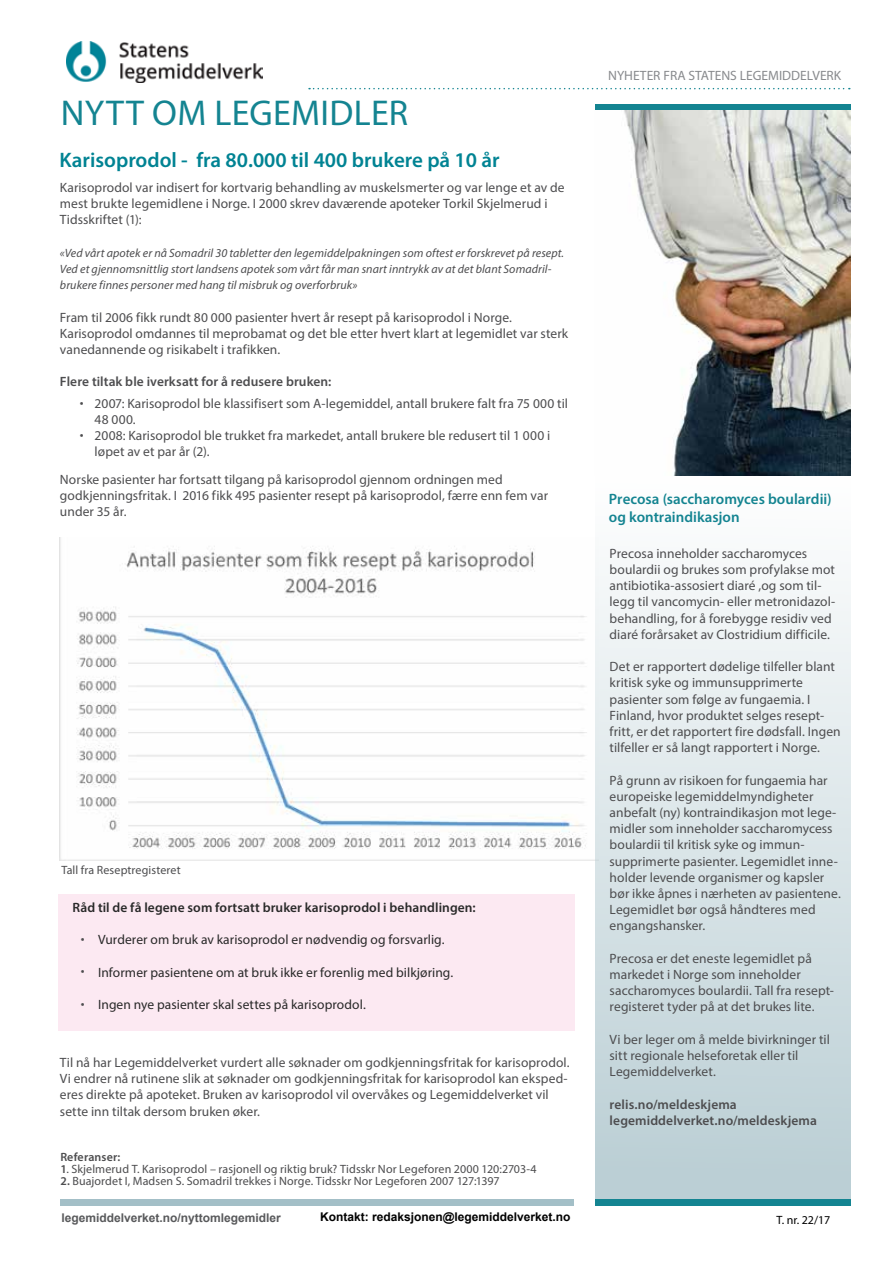
<style>
.page{position:relative;width:893px;height:1263px;background:#fff}
.page>*{position:absolute;margin:0;border:0;box-sizing:border-box;transform-origin:0 0}
.t1{font:36px "Myriad Pro";letter-spacing:.01em;color:#148491}
.t2{font:600 21px "Myriad Pro";color:#008393}
.t3{font:600 15px/18px "Myriad Pro";color:#148491}
.t4{font:13.5px/16.2px "Myriad Pro";letter-spacing:.005em;color:#4d4d4f}
.t5{font:13.5px "Myriad Pro";letter-spacing:.005em;color:#292929}
.t6{font:600 13.5px/16.2px "Myriad Pro";letter-spacing:.005em;color:#4d4d4f}
.t7{font:600 13.5px "Myriad Pro";letter-spacing:.005em;color:#292929}
.t8{font:13.5px "Myriad Pro";color:#888a8d}
.t9{font:italic 12px/16.2px "Myriad Pro";letter-spacing:.01em;color:#4d4d4f}
.t10{font:12px "Myriad Pro";letter-spacing:.01em;color:#4d4d4f}
.t11{font:700 12px "Arial";color:#000}
.t12{font:700 12px "Arial";color:#58595b}
.t13{font:600 12px "Myriad Pro";letter-spacing:.01em;color:#4d4d4f}
.t14{font:12px "Myriad Pro";color:#000}
.s1{font-weight:600}
</style>
<div class="page">
<div style="left:59px;top:894px;width:516px;height:137px;background:#fce9f2"></div>
<img style="left:60px;top:538px;width:535px;height:322px">
<div style="left:595px;top:475px;width:255px;height:727px;background:linear-gradient(to bottom,#fefefe,#b8cdd3)"></div>
<div style="left:595px;top:1199px;width:255px;height:6px;background:#148491"></div>
<div style="left:60px;top:1199px;width:514px;height:6px;background:#a3bfc7"></div>
<div style="left:596px;top:104px;width:255px;height:7px;background:#148491"></div>
<svg style="left:309px;top:88px;width:541px;height:1px"></svg>
<img style="left:624px;top:111px;width:226px;height:364px">
<img style="left:67px;top:42px;width:195px;height:40px">
<h1 class="t1" style="left:61px;top:91px;width:349px">NYTT OM LEGEMIDLER</h1>
<h2 class="t2" style="left:60px;top:146px;width:442px">Karisoprodol - fra 80.000 til 400 brukere på 10 år</h2>
<p class="t4" style="left:60px;top:179px;width:506px">Karisoprodol var indisert for kortvarig behandling av muskelsmerter og var lenge et av de mest brukte legemidlene i Norge. I 2000 skrev daværende apoteker Torkil Skjelmerud i<br>Tidsskriftet (1):</p>
<p class="t9" style="left:60px;top:245px;width:506px">«Ved vårt apotek er nå Somadril 30 tabletter den legemiddelpakningen som oftest er forskrevet på resept.<br>Ved et gjennomsnittlig stort landsens apotek som vårt får man snart inntrykk av at det blant Somadril&shy;brukere finnes personer med hang til misbruk og overforbruk»</p>
<p class="t4" style="left:60px;top:309px;width:510px">Fram til 2006 fikk rundt 80 000 pasienter hvert år resept på karisoprodol i Norge.<br>Karisoprodol omdannes til meprobamat og det ble etter hvert klart at legemidlet var sterk vanedannende og risikabelt i trafikken.</p>
<p class="t6" style="left:60px;top:373px;width:273px">Flere tiltak ble iverksatt for å redusere bruken:</p>
<p class="t4" style="left:80px;top:394px;width:5px">•</p>
<p class="t4" style="left:80px;top:426px;width:5px">•</p>
<p class="t4" style="left:95px;top:395px;width:475px">2007: Karisoprodol ble klassifisert som A-legemiddel, antall brukere falt fra 75 000 til 48 000.<br>2008: Karisoprodol ble trukket fra markedet, antall brukere ble redusert til 1 000 i løpet av et par år (2).</p>
<p class="t4" style="left:60px;top:471px;width:490px">Norske pasienter har fortsatt tilgang på karisoprodol gjennom ordningen med godkjenningsfritak. I 2016 fikk 495 pasienter resept på karisoprodol, færre enn fem var under 35 år.</p>
<p class="t10" style="left:61px;top:862px;width:121px">Tall fra Reseptregisteret</p>
<p class="t7" style="left:73px;top:898px;width:405px">Råd til de få legene som fortsatt bruker karisoprodol i behandlingen:</p>
<p class="t5" style="left:98px;top:931px;width:348px">Vurderer om bruk av karisoprodol er nødvendig og forsvarlig.</p>
<p class="t5" style="left:98px;top:964px;width:357px">Informer pasientene om at bruk ikke er forenlig med bilkjøring.</p>
<p class="t5" style="left:98px;top:996px;width:269px">Ingen nye pasienter skal settes på karisoprodol.</p>
<p class="t4" style="left:81px;top:930px;width:5px">•</p>
<p class="t4" style="left:81px;top:962px;width:5px">•</p>
<p class="t4" style="left:81px;top:995px;width:5px">•</p>
<p class="t4" style="left:60px;top:1054px;width:511px">Til nå har Legemiddelverket vurdert alle søknader om godkjenningsfritak for karisoprodol.<br>Vi endrer nå rutinene slik at søknader om godkjenningsfritak for karisoprodol kan eksped&shy;eres direkte på apoteket. Bruken av karisoprodol vil overvåkes og Legemiddelverket vil sette inn tiltak dersom bruken øker.</p>
<p class="t13" style="left:60px;top:1149px;width:61px">Referanser:</p>
<p class="t10" style="left:60px;top:1162px;width:478px"><span class="s1">1</span>. Skjelmerud T. Karisoprodol – rasjonell og riktig bruk? Tidsskr Nor Legeforen 2000 120:2703-4</p>
<p class="t10" style="left:60px;top:1174px;width:441px"><span class="s1">2.</span> Buajordet I, Madsen S. Somadril trekkes i Norge. Tidsskr Nor Legeforen 2007 127:1397</p>
<p class="t12" style="left:61px;top:1209px;width:221px">legemiddelverket.no/nyttomlegemidler</p>
<p class="t11" style="left:320px;top:1208px;width:252px">Kontakt: redaksjonen@legemiddelverket.no</p>
<p class="t8" style="left:608px;top:67px;width:234px">NYHETER FRA STATENS LEGEMIDDELVERK</p>
<p class="t3" style="left:609px;top:489px;width:224px">Precosa (saccharomyces boulardii) og kontraindikasjon</p>
<p class="t4" style="left:610px;top:545px;width:227px">Precosa inneholder saccharomyces boulardii og brukes som profylakse mot antibiotika-assosiert diaré ,og som til&shy;legg til vancomycin- eller metronidazol&shy;behandling, for å forebygge residiv ved diaré forårsaket av Clostridium difficile.</p>
<p class="t4" style="left:610px;top:658px;width:233px">Det er rapportert dødelige tilfeller blant kritisk syke og immunsupprimerte pasienter som følge av fungaemia. I Finland, hvor produktet selges resept&shy;fritt, er det rapportert fire dødsfall. Ingen tilfeller er så langt rapportert i Norge.</p>
<p class="t4" style="left:610px;top:772px;width:233px">På grunn av risikoen for fungaemia har europeiske legemiddelmyndigheter anbefalt (ny) kontraindikasjon mot lege&shy;midler som inneholder saccharomycess boulardii til kritisk syke og immun&shy;supprimerte pasienter. Legemidlet inne&shy;holder levende organismer og kapsler bør ikke åpnes i nærheten av pasientene.<br>Legemidlet bør også håndteres med engangshansker.</p>
<p class="t4" style="left:610px;top:950px;width:226px">Precosa er det eneste legemidlet på markedet i Norge som inneholder saccharomyces boulardii. Tall fra resept&shy;registeret tyder på at det brukes lite.</p>
<p class="t4" style="left:610px;top:1031px;width:222px">Vi ber leger om å melde bivirkninger til sitt regionale helseforetak eller til<br>Legemiddelverket.</p>
<p class="t6" style="left:610px;top:1096px;width:209px">relis.no/meldeskjema legemiddelverket.no/meldeskjema</p>
<p class="t14" style="left:776px;top:1213px;width:55px">T. nr. 22/17</p>
</div>
